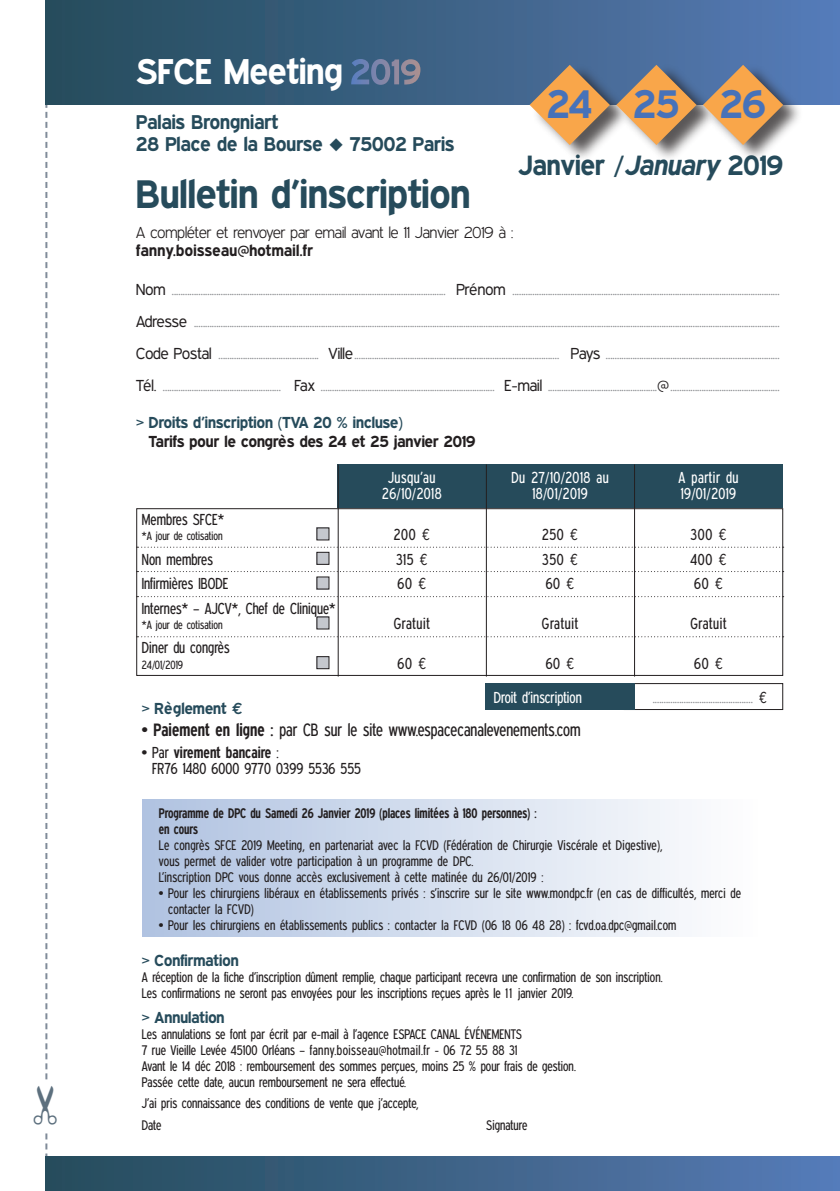
<style>
.page{position:relative;width:840px;height:1191px;background:#fff}
.page>*{position:absolute;margin:0;border:0;box-sizing:border-box;transform-origin:0 0}
.t1{font:700 40px "Expressway Rg";color:#264b5b}
.t2{font:700 40px "Expressway Rg";color:#4772b9}
.t3{font:700 36px "Expressway Rg";color:#fff}
.t4{font:700 28px "Expressway Rg";color:#264b5b}
.t5{font:700 20px/22px "Expressway Rg";color:#264b5b}
.t6{font:18px "Expressway Cd Bk";color:#231f20}
.t7{font:16px/32px "Expressway Bk";color:#939598;text-align:justify}
.t8{font:16px "Expressway Cd Bk";color:#231f20}
.t9{font:700 16px "Expressway Rg";color:#264b5b}
.t10{font:16px "Expressway Cd Bk";letter-spacing:.03em;color:#fff}
.t11{font:16px "Expressway Lt";color:#231f20}
.t12{font:16px "Expressway Cd Bk";color:#939598}
.t13{font:700 16px "Expressway Rg";color:#231f20}
.t14{font:700 16px "Expressway Rg";letter-spacing:.02em;color:#231f20}
.t15{font:16px "Expressway Cd Bk";letter-spacing:.04em;color:#231f20}
.t16{font:700 16px "Expressway Cd";color:#231f20}
.t17{font:16px "Expressway Cd Bk";color:#fff}
.t18{font:14px/16px "Expressway Cd Bk";color:#231f20}
.t19{font:700 14px/16px "Expressway Cd";letter-spacing:-.005em;color:#231f20;scale:.96 1}
.t20{font:12px "Expressway Cd Bk";color:#231f20}
.s1{font-style:italic}
.s2{color:#231f20}
.s3{font-family:"Expressway Cd";font-weight:700}
.s4{font-family:"Expressway Cd Bk";font-weight:400}
</style>
<div class="page">
<div style="left:142px;top:799px;width:624px;height:138px;background:linear-gradient(to right,#b0c2e1,#fff)"></div>
<div style="left:45px;top:1157px;width:794px;height:34px;background:linear-gradient(to right,#244b5a,#577bb6)"></div>
<div style="left:623px;top:683px;width:159px;height:27px;border:1px solid #231f20"></div>
<div style="left:136px;top:508px;width:646px;height:168px;border:1px solid #231f20"></div>
<div style="left:337px;top:464px;width:445px;height:44px;background:#264b5b"></div>
<div style="left:45px;top:0;width:794px;height:105px;background:linear-gradient(to right,#244b5a,#577bb6)"></div>
<hr style="left:633px;top:464px;width:1px;height:212px;background:#231f20">
<hr style="left:485px;top:464px;width:1px;height:212px;background:#231f20">
<hr style="left:337px;top:464px;width:1px;height:212px;background:#231f20">
<svg style="left:137px;top:546px;width:646px;height:1px"></svg>
<svg style="left:137px;top:571px;width:646px;height:1px"></svg>
<svg style="left:137px;top:596px;width:646px;height:1px"></svg>
<svg style="left:137px;top:636px;width:646px;height:1px"></svg>
<div style="left:317px;top:552px;width:12px;height:12px;background:#c5c8ce"></div>
<div style="left:485px;top:683px;width:149px;height:27px;background:#264b5b"></div>
<div style="left:317px;top:528px;width:12px;height:12px;background:#c5c8ce"></div>
<div style="left:317px;top:577px;width:12px;height:12px;background:#c5c8ce"></div>
<div style="left:317px;top:617px;width:12px;height:12px;background:#c5c8ce"></div>
<div style="left:317px;top:656px;width:12px;height:12px;background:#c5c8ce"></div>
<div style="left:316px;top:656px;width:13px;height:13px;border:1px solid #231f20"></div>
<div style="left:531px;top:63px;width:99px;height:100px;background:#231f20;opacity:.75"></div>
<svg style="left:529px;top:65px;width:80px;height:80px;background:#be9c78"></svg>
<div style="left:617px;top:63px;width:100px;height:100px;background:#231f20;opacity:.75"></div>
<svg style="left:616px;top:65px;width:80px;height:80px;background:#be9c79"></svg>
<div style="left:704px;top:63px;width:99px;height:100px;background:#231f20;opacity:.75"></div>
<svg style="left:702px;top:65px;width:80px;height:80px;background:#bf9e7c"></svg>
<svg style="left:45px;top:0;width:12px;height:1191px"></svg>
<h2 class="t3" style="left:136px;top:50px;width:286px">SFCE Meeting 2019</h2>
<p class="t5" style="left:136px;top:110px;width:320px">Palais Brongniart<br>28 Place de la Bourse ◆ 75002 Paris</p>
<h1 class="t2" style="left:546px;top:80px;width:220px">24 25 26</h1>
<h3 class="t4" style="left:518px;top:148px;width:266px">Janvier /<span class="s1">January</span> 2019</h3>
<h1 class="t1" style="left:136px;top:170px;width:335px">Bulletin d’inscription</h1>
<p class="t11" style="left:136px;top:223px;width:378px">A compléter et renvoyer par email avant le 11 Janvier 2019 à :</p>
<p class="t14" style="left:136px;top:241px;width:178px">fanny.boisseau@hotmail.fr</p>
<p class="t7" style="left:136px;top:273px;width:644px"><span class="s2">Nom</span> ........................................................................................................................... <span class="s2">Prénom</span> ........................................................................................................................<br><span class="s2">Adresse</span> .......................................................................................................................................................................................................................................................................<br><span class="s2">Code Postal</span> ............................................. <span class="s2">Ville</span>............................................................................................ <span class="s2">Pays</span> ..............................................................................<br><span class="s2">Tél.</span> ..................................................... <span class="s2">Fax</span> .............................................................................. <span class="s2">E-mail</span> .................................................<span class="s2">@</span>.................................................</p>
<p class="t9" style="left:136px;top:412px;width:268px">&gt; Droits d’inscription (TVA 20 % incluse)</p>
<p class="t13" style="left:149px;top:431px;width:328px">Tarifs pour le congrès des 24 et 25 janvier 2019</p>
<p class="t10" style="left:388px;top:468px;width:49px">Jusqu’au</p>
<p class="t10" style="left:511px;top:468px;width:99px">Du 27/10/2018 au</p>
<p class="t10" style="left:678px;top:468px;width:61px">A partir du</p>
<p class="t10" style="left:382px;top:484px;width:61px">26/10/2018</p>
<p class="t10" style="left:532px;top:484px;width:57px">18/01/2019</p>
<p class="t10" style="left:680px;top:484px;width:57px">19/01/2019</p>
<p class="t8" style="left:142px;top:510px;width:84px">Membres SFCE*</p>
<p class="t20" style="left:142px;top:529px;width:82px">*A jour de cotisation</p>
<p class="t8" style="left:393px;top:525px;width:37px">200 €</p>
<p class="t8" style="left:542px;top:525px;width:37px">250 €</p>
<p class="t8" style="left:690px;top:525px;width:37px">300 €</p>
<p class="t8" style="left:142px;top:550px;width:72px">Non membres</p>
<p class="t8" style="left:396px;top:550px;width:33px">315 €</p>
<p class="t8" style="left:542px;top:550px;width:37px">350 €</p>
<p class="t8" style="left:690px;top:550px;width:38px">400 €</p>
<p class="t8" style="left:142px;top:574px;width:88px">Infirmières IBODE</p>
<p class="t8" style="left:397px;top:574px;width:30px">60 €</p>
<p class="t8" style="left:545px;top:574px;width:30px">60 €</p>
<p class="t8" style="left:693px;top:574px;width:30px">60 €</p>
<p class="t8" style="left:142px;top:598px;width:195px">Internes* – AJCV*, Chef de Clinique*</p>
<p class="t20" style="left:142px;top:618px;width:82px">*A jour de cotisation</p>
<p class="t15" style="left:393px;top:614px;width:38px">Gratuit</p>
<p class="t15" style="left:541px;top:614px;width:38px">Gratuit</p>
<p class="t15" style="left:690px;top:614px;width:38px">Gratuit</p>
<p class="t8" style="left:142px;top:638px;width:89px">Diner du congrès</p>
<p class="t20" style="left:142px;top:657px;width:43px">24/01/2019</p>
<p class="t8" style="left:397px;top:654px;width:30px">60 €</p>
<p class="t8" style="left:545px;top:654px;width:30px">60 €</p>
<p class="t8" style="left:693px;top:654px;width:30px">60 €</p>
<p class="t9" style="left:142px;top:698px;width:102px">&gt; Règlement €</p>
<p class="t6" style="left:142px;top:719px;width:440px">• <span class="s3">Paiement en ligne :</span> par CB sur le site www.espacecanalevenements.com</p>
<p class="t16" style="left:142px;top:743px;width:138px"><span class="s4">• Par</span> virement bancaire <span class="s4">:</span></p>
<p class="t8" style="left:152px;top:759px;width:210px">FR76 1480 6000 9770 0399 5536 555</p>
<p class="t17" style="left:493px;top:688px;width:89px">Droit d’inscription</p>
<p class="t12" style="left:652px;top:688px;width:115px">............................................. <span class="s2">€</span></p>
<p class="t19" style="left:159px;top:804px;width:395px">Programme de DPC du Samedi 26 Janvier 2019 (places limitées à 180 personnes) : en cours</p>
<p class="t18" style="left:159px;top:836px;width:504px">Le congrès SFCE 2019 Meeting, en partenariat avec la FCVD (Fédération de Chirurgie Viscérale et Digestive), vous permet de valider votre participation à un programme de DPC.<br>L’inscription DPC vous donne accès exclusivement à cette matinée du 26/01/2019 :</p>
<p class="t18" style="left:168px;top:884px;width:574px;text-indent:-9px">• Pour les chirurgiens libéraux en établissements privés : s’inscrire sur le site www.mondpc.fr (en cas de difficultés, merci de contacter la FCVD)</p>
<p class="t18" style="left:159px;top:916px;width:519px">• Pour les chirurgiens en établissements publics : contacter la FCVD (06 18 06 48 28) : fcvd.oa.dpc@gmail.com</p>
<p class="t9" style="left:142px;top:950px;width:98px">&gt; Confirmation</p>
<p class="t18" style="left:142px;top:968px;width:522px">A réception de la fiche d’inscription dûment remplie, chaque participant recevra une confirmation de son inscription.<br>Les confirmations ne seront pas envoyées pour les inscriptions reçues après le 11 janvier 2019.</p>
<p class="t9" style="left:142px;top:1007px;width:84px">&gt; Annulation</p>
<p class="t18" style="left:142px;top:1025px;width:435px">Les annulations se font par écrit par e-mail à l’agence ESPACE CANAL ÉVÉNEMENTS<br>7 rue Vieille Levée 45100 Orléans – fanny.boisseau@hotmail.fr - 06 72 55 88 31<br>Avant le 14 déc 2018 : remboursement des sommes perçues, moins 25 % pour frais de gestion.<br>Passée cette date, aucun remboursement ne sera effectué.</p>
<p class="t18" style="left:142px;top:1092px;width:278px;line-height:21.6px">J’ai pris connaissance des conditions de vente que j’accepte,<br>Date</p>
<p class="t18" style="left:486px;top:1116px;width:43px">Signature</p>
</div>
